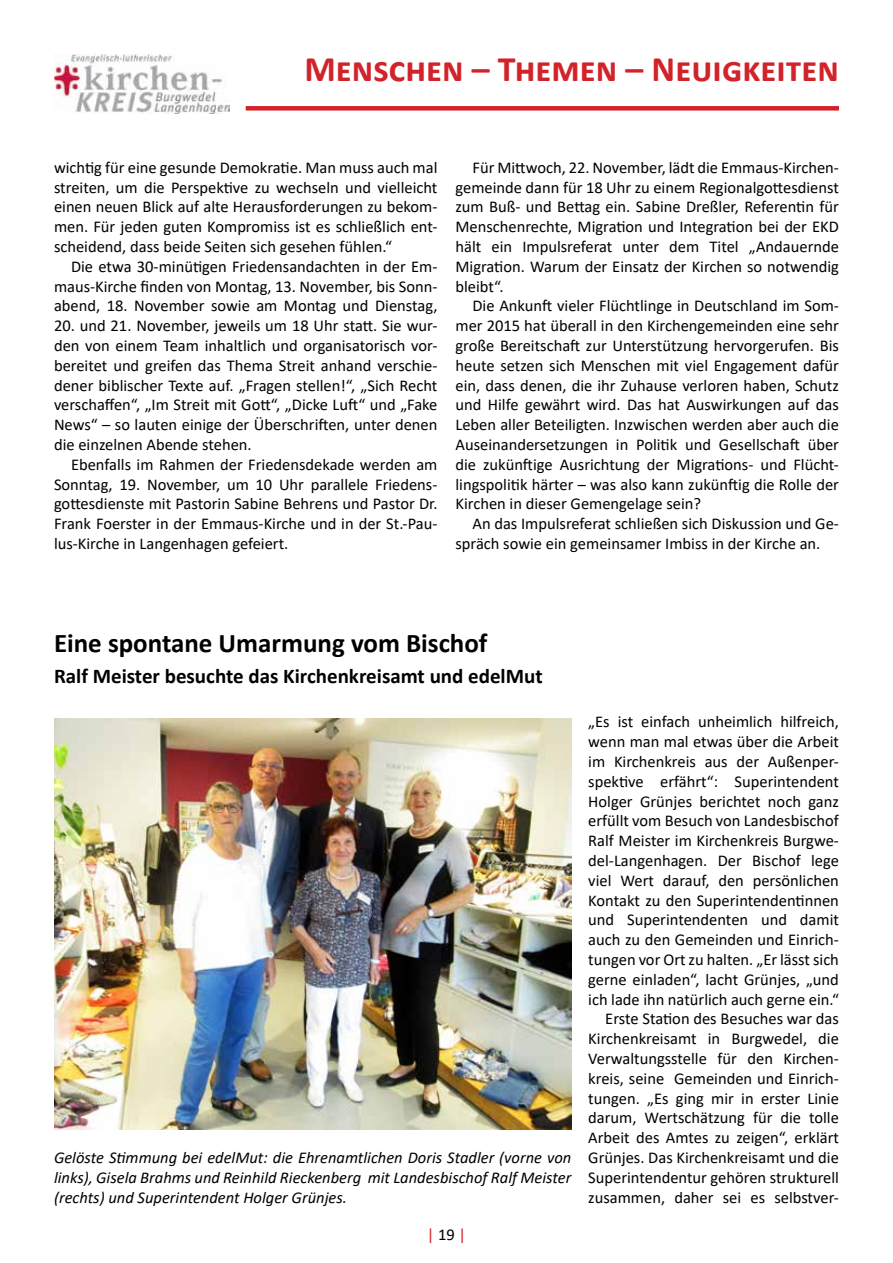
<style>
.page{position:relative;width:893px;height:1263px;background:#fff}
.page>*{position:absolute;margin:0;border:0;box-sizing:border-box;transform-origin:0 0}
.t1{font:700 36px "Calibri";color:#d2232a}
.t2{font:700 27px "Calibri";color:#000}
.t3{font:700 21px "Calibri";color:#000}
.t4{font:16.5px/19.8px "Calibri";color:#000;text-align:justify}
.t5{font:italic 16.5px/19.8px "Calibri";color:#000;text-align:justify}
.t6{font:16.5px "Calibri";color:#d2232a}
.s1{color:#000}
</style>
<div class="page">
<img style="left:54px;top:54px;width:176px;height:59px">
<div style="left:246px;top:106px;width:593px;height:5px;background:#d2232a"></div>
<img style="left:54px;top:719px;width:517px;height:411px">
<h1 class="t1" style="left:304px;top:44px;width:536px">Menschen – Themen – Neuigkeiten</h1>
<p class="t4" style="left:54px;top:157px;width:385px">wichtig für eine gesunde Demokratie. Man muss auch mal streiten, um die Perspektive zu wechseln und vielleicht einen neuen Blick auf alte Herausforderungen zu bekom&shy;men. Für jeden guten Kompromiss ist es schließlich ent&shy;scheidend, dass beide Seiten sich gesehen fühlen.“</p>
<p class="t4" style="left:54px;top:256px;width:385px;text-indent:17px">Die etwa 30-minütigen Friedensandachten in der Em&shy;maus-Kirche finden von Montag, 13. November, bis Sonn&shy;abend, 18. November sowie am Montag und Dienstag,</p>
<p class="t4" style="left:54px;top:315px;width:385px">20. und 21. November, jeweils um 18 Uhr statt. Sie wur&shy;den von einem Team inhaltlich und organisatorisch vor&shy;bereitet und greifen das Thema Streit anhand verschie&shy;dener biblischer Texte auf. „Fragen stellen!“, „Sich Recht verschaffen“, „Im Streit mit Gott“, „Dicke Luft“ und „Fake News“ – so lauten einige der Überschriften, unter denen die einzelnen Abende stehen.</p>
<p class="t4" style="left:54px;top:454px;width:385px;text-indent:17px">Ebenfalls im Rahmen der Friedensdekade werden am Sonntag, 19. November, um 10 Uhr parallele Friedens&shy;gottesdienste mit Pastorin Sabine Behrens und Pastor Dr.<br>Frank Foerster in der Emmaus-Kirche und in der St.-Pau&shy;lus-Kirche in Langenhagen gefeiert.</p>
<p class="t4" style="left:455px;top:157px;width:385px;text-indent:17px">Für Mittwoch, 22. November, lädt die Emmaus-Kirchen&shy;gemeinde dann für 18 Uhr zu einem Regionalgottesdienst zum Buß- und Bettag ein. Sabine Dreßler, Referentin für Menschenrechte, Migration und Integration bei der EKD hält ein Impulsreferat unter dem Titel „Andauernde Migration. Warum der Einsatz der Kirchen so notwendig bleibt“.</p>
<p class="t4" style="left:455px;top:296px;width:385px;text-indent:17px">Die Ankunft vieler Flüchtlinge in Deutschland im Som&shy;mer 2015 hat überall in den Kirchengemeinden eine sehr große Bereitschaft zur Unterstützung hervorgerufen. Bis heute setzen sich Menschen mit viel Engagement dafür ein, dass denen, die ihr Zuhause verloren haben, Schutz und Hilfe gewährt wird. Das hat Auswirkungen auf das Leben aller Beteiligten. Inzwischen werden aber auch die Auseinandersetzungen in Politik und Gesellschaft über die zukünftige Ausrichtung der Migrations- und Flücht&shy;lingspolitik härter – was also kann zukünftig die Rolle der Kirchen in dieser Gemengelage sein?</p>
<p class="t4" style="left:455px;top:513px;width:385px;text-indent:17px">An das Impulsreferat schließen sich Diskussion und Ge&shy;spräch sowie ein gemeinsamer Imbiss in der Kirche an.</p>
<h2 class="t2" style="left:54px;top:624px;width:435px">Eine spontane Umarmung vom Bischof</h2>
<p class="t3" style="left:54px;top:661px;width:490px">Ralf Meister besuchte das Kirchenkreisamt und edelMut</p>
<p class="t5" style="left:54px;top:1147px;width:519px">Gelöste Stimmung bei edelMut: die Ehrenamtlichen Doris Stadler (vorne von links), Gisela Brahms und Reinhild Rieckenberg mit Landesbischof Ralf Meister (rechts) und Superintendent Holger Grünjes.</p>
<p class="t6" style="left:427px;top:1223px;width:41px">| <span class="s1">19</span> |</p>
<p class="t4" style="left:588px;top:711px;width:252px;text-align:right">„Es ist einfach unheimlich hilfreich, wenn man mal etwas über die Arbeit im Kirchenkreis aus der Außenper&shy;spektive erfährt“: Superintendent Holger Grünjes berichtet noch ganz erfüllt vom Besuch von Landesbischof Ralf Meister im Kirchenkreis Burgwe&shy;del-Langenhagen. Der Bischof lege viel Wert darauf, den persönlichen Kontakt zu den Superintendentinnen und Superintendenten und damit auch zu den Gemeinden und Einrich&shy;tungen vor Ort zu halten. „Er lässt sich gerne einladen“, lacht Grünjes, „und ich lade ihn natürlich auch gerne ein.“ Erste Station des Besuches war das Kirchenkreisamt in Burgwedel, die Verwaltungsstelle für den Kirchen&shy;kreis, seine Gemeinden und Einrich&shy;tungen. „Es ging mir in erster Linie darum, Wertschätzung für die tolle Arbeit des Amtes zu zeigen“, erklärt Grünjes. Das Kirchenkreisamt und die Superintendentur gehören strukturell zusammen, daher sei es selbstver-</p>
</div>
